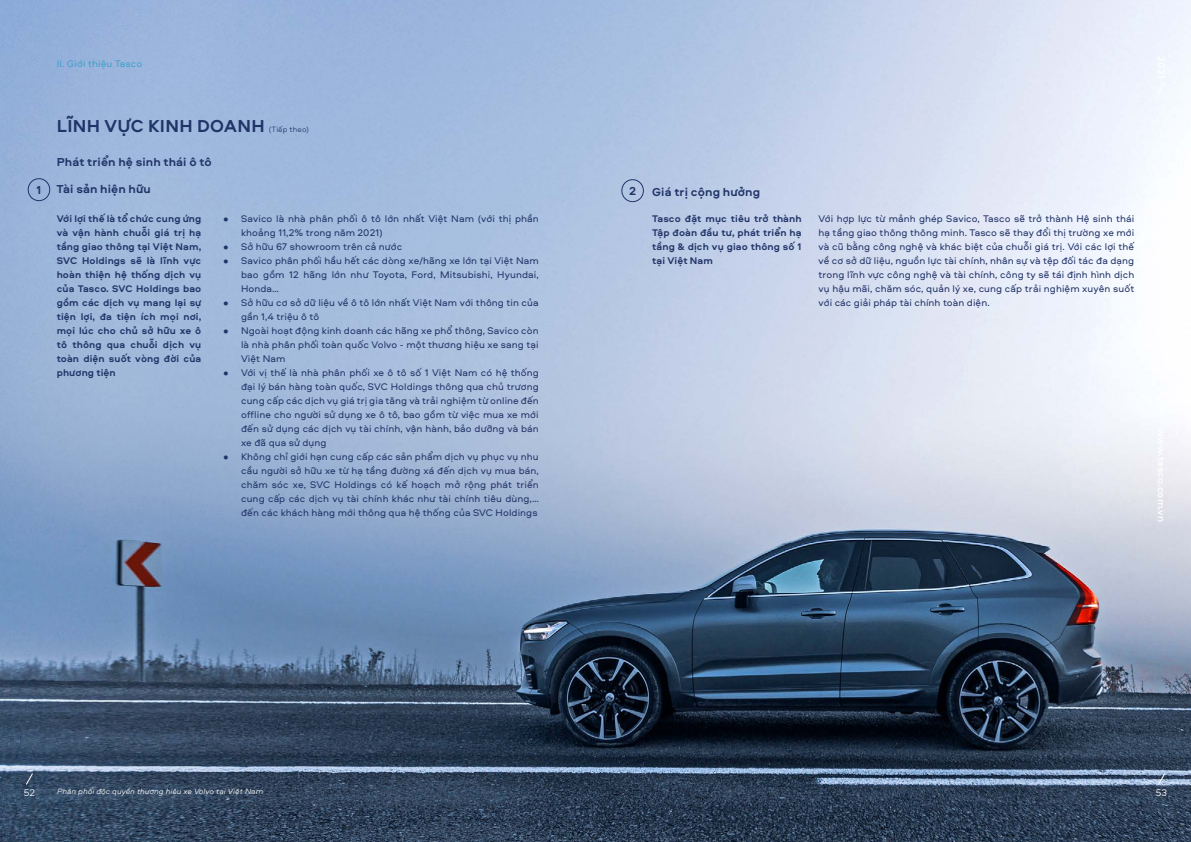
<style>
.page{position:relative;width:1191px;height:842px;background:#fff}
.page>*{position:absolute;margin:0;border:0;box-sizing:border-box;transform-origin:0 0}
.t1{font:700 18px "Tasco Aeroport";letter-spacing:.02em;color:#213468}
.t2{font:700 12px "Tasco Aeroport";letter-spacing:.01em;color:#213468}
.t3{font:10px/14px "Tasco Aeroport";letter-spacing:.01em;color:#213468;text-align:justify}
.t4{font:700 10px/14px "Tasco Aeroport";letter-spacing:.01em;color:#213468;text-align:justify}
.t5{font:10px "Tasco Aeroport";letter-spacing:.01em;color:#3ea3cb}
.t6{font:300 10px "Tasco Aeroport";color:#fff}
.t7{font:italic 300 8px "Tasco Aeroport";letter-spacing:.01em;color:#fff}
.t8{font:300 8px "Tasco Aeroport";letter-spacing:.01em;color:#213468}
</style>
<div class="page">
<img style="left:0;top:0;width:1191px;height:842px">
<div style="left:28px;top:178px;width:22px;height:23px;border:1px solid #213468;border-radius:50%"></div>
<div style="left:621px;top:179px;width:22px;height:23px;border:1px solid #213468;border-radius:50%"></div>
<svg style="left:1157px;top:81px;width:8px;height:13px"></svg>
<svg style="left:26px;top:773px;width:7px;height:13px"></svg>
<svg style="left:1157px;top:773px;width:8px;height:13px"></svg>
<p class="t5" style="left:57px;top:56px;width:87px">II. Giới thiệu Tasco</p>
<p class="t2" style="left:37px;top:180px;width:6px">1</p>
<h1 class="t1" style="left:57px;top:111px;width:209px">LĨNH VỰC KINH DOANH</h1>
<p class="t8" style="left:269px;top:123px;width:42px">(Tiếp theo)</p>
<p class="t2" style="left:57px;top:152px;width:157px">Phát triển hệ sinh thái ô tô</p>
<p class="t2" style="left:56px;top:179px;width:96px">Tài sản hiện hữu</p>
<p class="t4" style="left:57px;top:211px;width:146px">Với lợi thế là tổ chức cung ứng và vận hành chuỗi giá trị hạ tầng giao thông tại Việt Nam, SVC Holdings sẽ là lĩnh vực hoàn thiện hệ thống dịch vụ của Tasco. SVC Holdings bao gồm các dịch vụ mang lại sự tiện lợi, đa tiện ích mọi nơi, mọi lúc cho chủ sở hữu xe ô tô thông qua chuỗi dịch vụ toàn diện suốt vòng đời của phương tiện</p>
<p class="t3" style="left:241px;top:211px;width:299px;text-indent:-18px">• Savico là nhà phân phối ô tô lớn nhất Việt Nam (với thị phần khoảng 11,2% trong năm 2021)</p>
<p class="t3" style="left:223px;top:239px;width:181px">• Sở hữu 67 showroom trên cả nước</p>
<p class="t3" style="left:241px;top:253px;width:299px;text-indent:-18px">• Savico phân phối hầu hết các dòng xe/hãng xe lớn tại Việt Nam bao gồm 12 hãng lớn như Toyota, Ford, Mitsubishi, Hyundai, Honda…</p>
<p class="t3" style="left:241px;top:295px;width:299px;text-indent:-18px">• Sở hữu cơ sở dữ liệu về ô tô lớn nhất Việt Nam với thông tin của gần 1,4 triệu ô tô</p>
<p class="t3" style="left:241px;top:323px;width:299px;text-indent:-18px">• Ngoài hoạt động kinh doanh các hãng xe phổ thông, Savico còn là nhà phân phối toàn quốc Volvo - một thương hiệu xe sang tại Việt Nam</p>
<p class="t3" style="left:241px;top:365px;width:299px;text-indent:-18px">• Với vị thế là nhà phân phối xe ô tô số 1 Việt Nam có hệ thống đại lý bán hàng toàn quốc, SVC Holdings thông qua chủ trương cung cấp các dịch vụ giá trị gia tăng và trải nghiệm từ online đến offline cho người sử dụng xe ô tô, bao gồm từ việc mua xe mới đến sử dụng các dịch vụ tài chính, vận hành, bảo dưỡng và bán xe đã qua sử dụng</p>
<p class="t3" style="left:241px;top:449px;width:299px;text-indent:-18px">• Không chỉ giới hạn cung cấp các sản phẩm dịch vụ phục vụ nhu cầu người sở hữu xe từ hạ tầng đường xá đến dịch vụ mua bán, chăm sóc xe, SVC Holdings có kế hoạch mở rộng phát triển cung cấp các dịch vụ tài chính khác như tài chính tiêu dùng,… đến các khách hàng mới thông qua hệ thống của SVC Holdings</p>
<p class="t2" style="left:629px;top:181px;width:9px">2</p>
<p class="t2" style="left:652px;top:182px;width:109px">Giá trị cộng hưởng</p>
<p class="t4" style="left:652px;top:211px;width:151px">Tasco đặt mục tiêu trở thành Tập đoàn đầu tư, phát triển hạ tầng &amp; dịch vụ giao thông số 1 tại Việt Nam</p>
<p class="t3" style="left:818px;top:211px;width:317px">Với hợp lực từ mảnh ghép Savico, Tasco sẽ trở thành Hệ sinh thái hạ tầng giao thông thông minh. Tasco sẽ thay đổi thị trường xe mới và cũ bằng công nghệ và khác biệt của chuỗi giá trị. Với các lợi thế về cơ sở dữ liệu, nguồn lực tài chính, nhân sự và tệp đối tác đa dạng trong lĩnh vực công nghệ và tài chính, công ty sẽ tái định hình dịch vụ hậu mãi, chăm sóc, quản lý xe, cung cấp trải nghiệm xuyên suốt với các giải pháp tài chính toàn diện.</p>
<p class="t7" style="left:57px;top:785px;width:207px">Phân phối độc quyền thương hiệu xe Volvo tại Việt Nam</p>
<p class="t6" style="left:24px;top:785px;width:13px">52</p>
<p class="t6" style="left:1155px;top:785px;width:13px">53</p>
</div>
